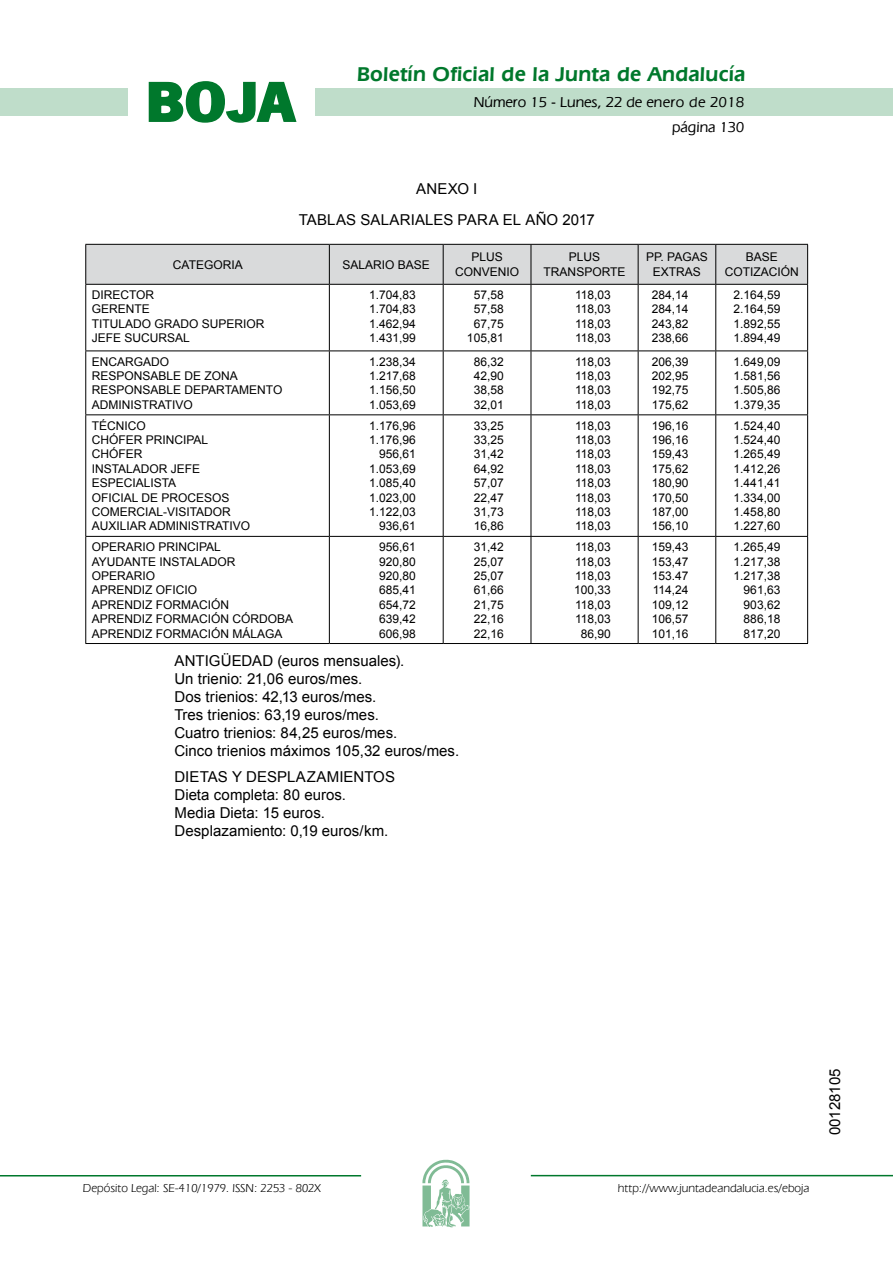
<style>
.page{position:relative;width:893px;height:1263px;background:#fff}
.page>*{position:absolute;margin:0;border:0;box-sizing:border-box;transform-origin:0 0}
.t1{font:700 57.75px "News Got T";color:#00782c;scale:1.14 1}
.t2{font:600 21px "Eras IT Cby BT";letter-spacing:.01em;color:#00782c}
.t3{font:15px/18px "Arial";letter-spacing:.005em;color:#000}
.t4{font:500 15px/24.5px "Eras IT Cby BT";color:#000;text-align:right}
.t5{font:12px/14.4px "Arial";color:#000;text-align:justify}
.t6{font:12px "Eras IT Cby BT";color:#000}
</style>
<div class="page">
<div style="left:315px;top:88px;width:577px;height:28px;background:#bfddca"></div>
<div style="left:0;top:88px;width:128px;height:28px;background:#bfddca"></div>
<hr style="left:0;top:1175px;width:361px;height:2px;background:#00782c">
<svg style="left:422px;top:1159px;width:47px;height:68px"></svg>
<hr style="left:531px;top:1175px;width:361px;height:1px;background:#00782c">
<svg style="left:148px;top:81px;width:149px;height:42px"></svg>
<div style="left:86px;top:245px;width:721px;height:39px;background:#d9dadb"></div>
<hr style="left:85px;top:244px;width:244px;height:1px;background:#000">
<hr style="left:85px;top:245px;width:1px;height:39px;background:#000">
<hr style="left:329px;top:244px;width:114px;height:1px;background:#000">
<hr style="left:329px;top:245px;width:1px;height:39px;background:#000">
<hr style="left:443px;top:244px;width:88px;height:1px;background:#000">
<hr style="left:443px;top:245px;width:1px;height:39px;background:#000">
<hr style="left:531px;top:244px;width:107px;height:1px;background:#000">
<hr style="left:530px;top:245px;width:1px;height:39px;background:#000">
<hr style="left:638px;top:244px;width:77px;height:1px;background:#000">
<hr style="left:637px;top:245px;width:1px;height:39px;background:#000">
<hr style="left:715px;top:244px;width:93px;height:1px;background:#000">
<hr style="left:715px;top:245px;width:1px;height:39px;background:#000">
<hr style="left:807px;top:245px;width:1px;height:39px;background:#000">
<hr style="left:85px;top:284px;width:244px;height:1px;background:#000">
<hr style="left:85px;top:285px;width:1px;height:66px;background:#000">
<hr style="left:329px;top:284px;width:114px;height:1px;background:#000">
<hr style="left:329px;top:285px;width:1px;height:66px;background:#000">
<hr style="left:443px;top:284px;width:88px;height:1px;background:#000">
<hr style="left:443px;top:285px;width:1px;height:66px;background:#000">
<hr style="left:531px;top:284px;width:107px;height:1px;background:#000">
<hr style="left:530px;top:285px;width:1px;height:66px;background:#000">
<hr style="left:638px;top:284px;width:77px;height:1px;background:#000">
<hr style="left:637px;top:285px;width:1px;height:66px;background:#000">
<hr style="left:715px;top:284px;width:93px;height:1px;background:#000">
<hr style="left:715px;top:285px;width:1px;height:66px;background:#000">
<hr style="left:807px;top:285px;width:1px;height:66px;background:#000">
<hr style="left:85px;top:351px;width:244px;height:1px;background:#000">
<hr style="left:85px;top:351px;width:1px;height:63px;background:#000">
<hr style="left:329px;top:351px;width:114px;height:1px;background:#000">
<hr style="left:329px;top:351px;width:1px;height:63px;background:#000">
<hr style="left:443px;top:351px;width:88px;height:1px;background:#000">
<hr style="left:443px;top:351px;width:1px;height:63px;background:#000">
<hr style="left:531px;top:351px;width:107px;height:1px;background:#000">
<hr style="left:530px;top:351px;width:1px;height:63px;background:#000">
<hr style="left:638px;top:351px;width:77px;height:1px;background:#000">
<hr style="left:637px;top:351px;width:1px;height:63px;background:#000">
<hr style="left:715px;top:351px;width:93px;height:1px;background:#000">
<hr style="left:715px;top:351px;width:1px;height:63px;background:#000">
<hr style="left:807px;top:351px;width:1px;height:63px;background:#000">
<hr style="left:85px;top:414px;width:244px;height:1px;background:#000">
<hr style="left:85px;top:415px;width:1px;height:121px;background:#000">
<hr style="left:329px;top:414px;width:114px;height:1px;background:#000">
<hr style="left:329px;top:415px;width:1px;height:121px;background:#000">
<hr style="left:443px;top:414px;width:88px;height:1px;background:#000">
<hr style="left:443px;top:415px;width:1px;height:121px;background:#000">
<hr style="left:531px;top:414px;width:107px;height:1px;background:#000">
<hr style="left:530px;top:415px;width:1px;height:121px;background:#000">
<hr style="left:638px;top:414px;width:77px;height:1px;background:#000">
<hr style="left:637px;top:415px;width:1px;height:121px;background:#000">
<hr style="left:715px;top:414px;width:93px;height:1px;background:#000">
<hr style="left:715px;top:415px;width:1px;height:121px;background:#000">
<hr style="left:807px;top:415px;width:1px;height:121px;background:#000">
<hr style="left:85px;top:536px;width:244px;height:1px;background:#000">
<hr style="left:85px;top:537px;width:1px;height:106px;background:#000">
<hr style="left:329px;top:536px;width:114px;height:1px;background:#000">
<hr style="left:329px;top:537px;width:1px;height:106px;background:#000">
<hr style="left:443px;top:536px;width:88px;height:1px;background:#000">
<hr style="left:443px;top:537px;width:1px;height:106px;background:#000">
<hr style="left:531px;top:536px;width:107px;height:1px;background:#000">
<hr style="left:530px;top:537px;width:1px;height:106px;background:#000">
<hr style="left:638px;top:536px;width:77px;height:1px;background:#000">
<hr style="left:637px;top:537px;width:1px;height:106px;background:#000">
<hr style="left:715px;top:536px;width:93px;height:1px;background:#000">
<hr style="left:715px;top:537px;width:1px;height:106px;background:#000">
<hr style="left:807px;top:537px;width:1px;height:106px;background:#000">
<hr style="left:85px;top:643px;width:244px;height:1px;background:#000">
<hr style="left:329px;top:643px;width:114px;height:1px;background:#000">
<hr style="left:443px;top:643px;width:88px;height:1px;background:#000">
<hr style="left:531px;top:643px;width:107px;height:1px;background:#000">
<hr style="left:638px;top:643px;width:77px;height:1px;background:#000">
<hr style="left:715px;top:643px;width:93px;height:1px;background:#000">
<h1 class="t1" style="left:145px;top:68px;width:133px">BOJA</h1>
<h2 class="t2" style="left:357px;top:62px;width:390px">Boletín Oficial de la Junta de Andalucía</h2>
<p class="t4" style="left:474px;top:90px;width:272px">Número 15 - Lunes, 22 de enero de 2018 página 130</p>
<p class="t3" style="left:299px;top:173px;width:297px;line-height:30.8px;text-align:center">ANEXO I<br>TABLAS SALARIALES PARA EL AÑO 2017</p>
<p class="t5" style="left:173px;top:257px;width:71px">CATEGORIA</p>
<p class="t5" style="left:342px;top:257px;width:89px">SALARIO BASE</p>
<p class="t5" style="left:455px;top:250px;width:66px;text-align:center">PLUS<br>CONVENIO</p>
<p class="t5" style="left:543px;top:250px;width:83px;text-align:center">PLUS<br>TRANSPORTE</p>
<p class="t5" style="left:646px;top:250px;width:63px;text-align:center">PP. PAGAS<br>EXTRAS</p>
<p class="t5" style="left:724px;top:250px;width:76px;text-align:center">BASE<br>COTIZACIÓN</p>
<p class="t5" style="left:92px;top:288px;width:174px;text-align:left">DIRECTOR<br>GERENTE<br>TITULADO GRADO SUPERIOR<br>JEFE SUCURSAL</p>
<p class="t5" style="left:369px;top:288px;width:48px">1.704,83<br>1.704,83<br>1.462,94<br>1.431,99</p>
<p class="t5" style="left:467px;top:288px;width:38px;text-align:center">57,58<br>57,58<br>67,75<br>105,81</p>
<p class="t5" style="left:575px;top:288px;width:37px">118,03<br>118,03<br>118,03<br>118,03</p>
<p class="t5" style="left:651px;top:288px;width:38px">284,14<br>284,14<br>243,82<br>238,66</p>
<p class="t5" style="left:733px;top:288px;width:48px">2.164,59<br>2.164,59<br>1.892,55<br>1.894,49</p>
<p class="t5" style="left:92px;top:354px;width:192px;text-align:left">ENCARGADO<br>RESPONSABLE DE ZONA<br>RESPONSABLE DEPARTAMENTO<br>ADMINISTRATIVO</p>
<p class="t5" style="left:369px;top:354px;width:48px">1.238,34<br>1.217,68<br>1.156,50<br>1.053,69</p>
<p class="t5" style="left:473px;top:354px;width:32px">86,32<br>42,90<br>38,58<br>32,01</p>
<p class="t5" style="left:575px;top:354px;width:37px">118,03<br>118,03<br>118,03<br>118,03</p>
<p class="t5" style="left:651px;top:354px;width:38px">206,39<br>202,95<br>192,75<br>175,62</p>
<p class="t5" style="left:733px;top:354px;width:48px">1.649,09<br>1.581,56<br>1.505,86<br>1.379,35</p>
<p class="t5" style="left:92px;top:418px;width:160px;text-align:left">TÉCNICO<br>CHÓFER PRINCIPAL<br>CHÓFER<br>INSTALADOR JEFE<br>ESPECIALISTA<br>OFICIAL DE PROCESOS<br>COMERCIAL-VISITADOR<br>AUXILIAR ADMINISTRATIVO</p>
<p class="t5" style="left:369px;top:418px;width:48px;text-align:right">1.176,96<br>1.176,96<br>956,61<br>1.053,69<br>1.085,40<br>1.023,00<br>1.122,03<br>936,61</p>
<p class="t5" style="left:473px;top:418px;width:32px">33,25<br>33,25<br>31,42<br>64,92<br>57,07<br>22,47<br>31,73<br>16,86</p>
<p class="t5" style="left:575px;top:418px;width:37px">118,03<br>118,03<br>118,03<br>118,03<br>118,03<br>118,03<br>118,03<br>118,03</p>
<p class="t5" style="left:651px;top:418px;width:38px">196,16<br>196,16<br>159,43<br>175,62<br>180,90<br>170,50<br>187,00<br>156,10</p>
<p class="t5" style="left:733px;top:418px;width:48px">1.524,40<br>1.524,40<br>1.265,49<br>1.412,26<br>1.441,41<br>1.334,00<br>1.458,80<br>1.227,60</p>
<p class="t5" style="left:92px;top:540px;width:203px;text-align:left">OPERARIO PRINCIPAL<br>AYUDANTE INSTALADOR<br>OPERARIO<br>APRENDIZ OFICIO<br>APRENDIZ FORMACIÓN<br>APRENDIZ FORMACIÓN CÓRDOBA<br>APRENDIZ FORMACIÓN MÁLAGA</p>
<p class="t5" style="left:379px;top:540px;width:38px">956,61<br>920,80<br>920,80<br>685,41<br>654,72<br>639,42<br>606,98</p>
<p class="t5" style="left:473px;top:540px;width:32px">31,42<br>25,07<br>25,07<br>61,66<br>21,75<br>22,16<br>22,16</p>
<p class="t5" style="left:574px;top:540px;width:38px;text-align:center">118,03<br>118,03<br>118,03<br>100,33<br>118,03<br>118,03<br>86,90</p>
<p class="t5" style="left:651px;top:540px;width:38px">159,43<br>153,47<br>153.47<br>114,24<br>109,12<br>106,57<br>101,16</p>
<p class="t5" style="left:733px;top:540px;width:48px;text-align:right">1.265,49<br>1.217,38<br>1.217,38<br>961,63<br>903,62<br>886,18<br>817,20</p>
<p class="t3" style="left:174px;top:652px;width:286px">ANTIGÜEDAD (euros mensuales).<br>Un trienio: 21,06 euros/mes.<br>Dos trienios: 42,13 euros/mes.<br>Tres trienios: 63,19 euros/mes.<br>Cuatro trienios: 84,25 euros/mes.<br>Cinco trienios máximos 105,32 euros/mes.</p>
<p class="t3" style="left:174px;top:768px;width:222px">DIETAS Y DESPLAZAMIENTOS<br>Dieta completa: 80 euros.<br>Media Dieta: 15 euros.<br>Desplazamiento: 0,19 euros/km.</p>
<p class="t6" style="left:83px;top:1181px;width:239px">Depósito Legal: SE-410/1979. ISSN: 2253 - 802X</p>
<p class="t6" style="left:618px;top:1181px;width:193px">http://www.juntadeandalucia.es/eboja</p>
<p class="t3" style="left:826px;top:1135px;width:68px;rotate:-90deg">00128105</p>
</div>
